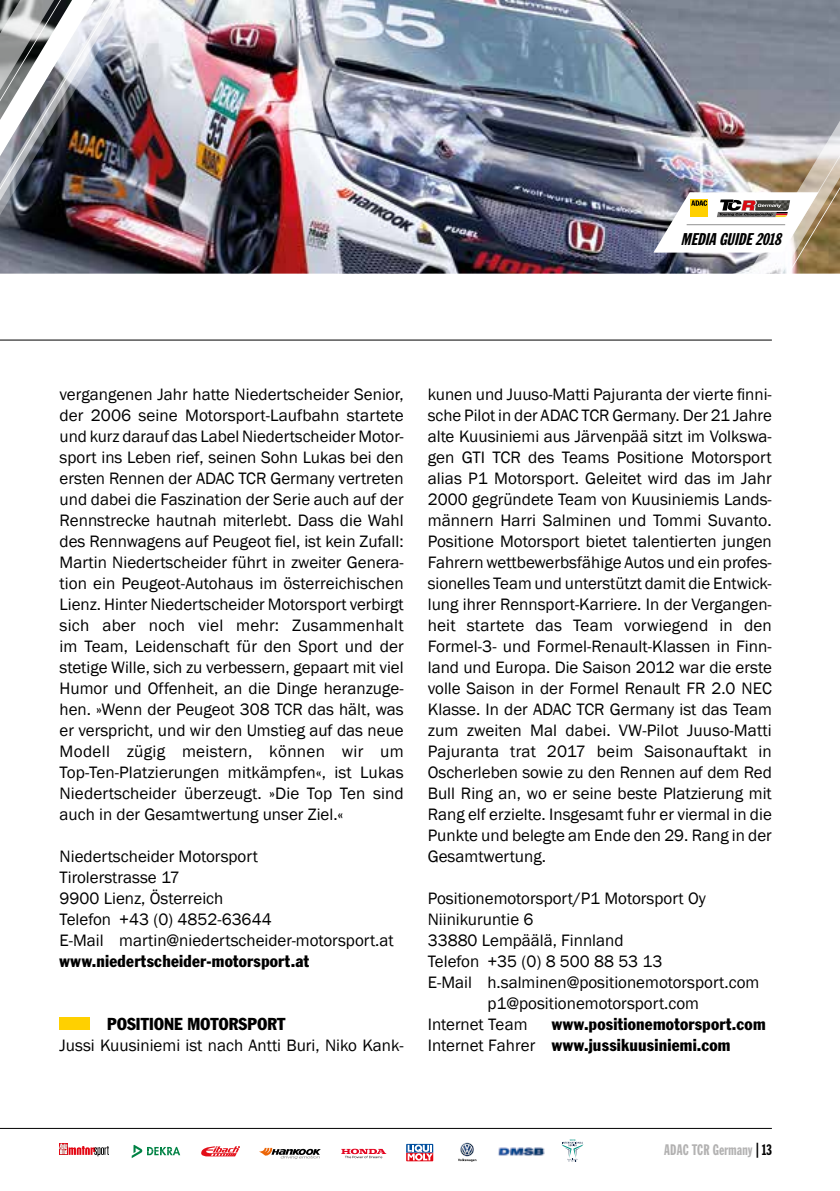
<style>
.page{position:relative;width:840px;height:1191px;background:#fff}
.page>*{position:absolute;margin:0;border:0;box-sizing:border-box;transform-origin:0 0}
.t1{font:17px/21px "Franklin Gothic";color:#000;text-align:justify}
.t2{font:condensed 17px/21px "Franklin Gothic Std";letter-spacing:.015em;color:#000}
.t3{font:italic 16.8px "Franklin Gothic Std Extra Cond";color:#000;scale:1.09 1}
.t4{font:15px "Franklin Gothic Std Extra Cond";letter-spacing:.01em;color:#b3b2b2}
.s1{font-family:"Franklin Gothic";font-stretch:normal}
.s2{color:#000}
</style>
<div class="page">
<hr style="left:0;top:1128px;width:771px;height:1px;background:#000">
<svg style="left:561px;top:1139px;width:22px;height:22px"></svg>
<svg style="left:259px;top:1147px;width:61px;height:12px"></svg>
<svg style="left:59px;top:1143px;width:50px;height:13px"></svg>
<svg style="left:132px;top:1144px;width:48px;height:14px"></svg>
<svg style="left:201px;top:1146px;width:38px;height:10px"></svg>
<svg style="left:406px;top:1143px;width:27px;height:18px"></svg>
<svg style="left:341px;top:1148px;width:45px;height:10px"></svg>
<svg style="left:458px;top:1142px;width:18px;height:19px"></svg>
<img style="left:498px;top:1147px;width:47px;height:9px">
<div style="left:60px;top:1017px;width:30px;height:13px;background:#ffd000"></div>
<hr style="left:0;top:340px;width:771px;height:1px;background:#000">
<img style="left:352px;top:0;width:301px;height:274px">
<img style="left:0;top:0;width:352px;height:274px">
<img style="left:653px;top:0;width:186px;height:274px">
<hr style="left:686px;top:224px;width:98px;height:1px;background:#929292">
<p class="t3" style="left:680px;top:230px;width:97px">MEDIAGUIDE2018</p>
<p class="t1" style="left:60px;top:384px;width:345px">vergangenen Jahr hatte Niedertscheider Senior, der 2006 seine Motorsport-Laufbahn startete und kurz darauf das Label Niedertscheider Motor&shy;sport ins Leben rief, seinen Sohn Lukas bei den ersten Rennen der ADAC TCR Germany vertreten und dabei die Faszination der Serie auch auf der Rennstrecke hautnah miterlebt. Dass die Wahl des Rennwagens auf Peugeot fiel, ist kein Zufall:<br>Martin Niedertscheider führt in zweiter Genera&shy;tion ein Peugeot-Autohaus im österreichischen Lienz. Hinter Niedertscheider Motorsport verbirgt sich aber noch viel mehr: Zusammenhalt im Team, Leidenschaft für den Sport und der stetige Wille, sich zu verbessern, gepaart mit viel Humor und Offenheit, an die Dinge heranzuge&shy;hen. »Wenn der Peugeot 308 TCR das hält, was er verspricht, und wir den Umstieg auf das neue Modell zügig meistern, können wir um Top-Ten-Platzierungen mitkämpfen«, ist Lukas Niedertscheider überzeugt. »Die Top Ten sind auch in der Gesamtwertung unser Ziel.«</p>
<p class="t1" style="left:60px;top:846px;width:335px;text-align:left">Niedertscheider Motorsport<br>Tirolerstrasse 17<br>9900 Lienz, Österreich<br>Telefon +43 (0) 4852-63644<br>E-Mail martin@niedertscheider-motorsport.at</p>
<p class="t2" style="left:60px;top:950px;width:251px">www.niedertscheider-motorsport.at</p>
<p class="t2" style="left:107px;top:1013px;width:180px">POSITIONE MOTORSPORT</p>
<p class="t1" style="left:60px;top:1035px;width:345px">Jussi Kuusiniemi ist nach Antti Buri, Niko Kank-</p>
<p class="t1" style="left:427px;top:384px;width:345px">kunen und Juuso-Matti Pajuranta der vierte finni&shy;sche Pilot in der ADAC TCR Germany. Der 21 Jahre alte Kuusiniemi aus Järvenpää sitzt im Volkswa&shy;gen GTI TCR des Teams Positione Motorsport alias P1 Motorsport. Geleitet wird das im Jahr 2000 gegründete Team von Kuusiniemis Lands&shy;männern Harri Salminen und Tommi Suvanto.<br>Positione Motorsport bietet talentierten jungen Fahrern wettbewerbsfähige Autos und ein profes&shy;sionelles Team und unterstützt damit die Entwick&shy;lung ihrer Rennsport-Karriere. In der Vergangen&shy;heit startete das Team vorwiegend in den Formel-3- und Formel-Renault-Klassen in Finn&shy;land und Europa. Die Saison 2012 war die erste volle Saison in der Formel Renault FR 2.0 NEC Klasse. In der ADAC TCR Germany ist das Team zum zweiten Mal dabei. VW-Pilot Juuso-Matti Pajuranta trat 2017 beim Saisonauftakt in Oscherleben sowie zu den Rennen auf dem Red Bull Ring an, wo er seine beste Platzierung mit Rang elf erzielte. Insgesamt fuhr er viermal in die Punkte und belegte am Ende den 29. Rang in der Gesamtwertung.</p>
<p class="t1" style="left:427px;top:888px;width:279px">Positionemotorsport/P1 Motorsport Oy</p>
<p class="t1" style="left:427px;top:909px;width:107px">Niinikuruntie 6</p>
<p class="t1" style="left:427px;top:930px;width:197px">33880 Lempäälä, Finnland</p>
<p class="t1" style="left:427px;top:951px;width:236px">Telefon +35 (0) 8 500 88 53 13</p>
<p class="t1" style="left:427px;top:972px;width:333px">E-Mail h.salminen@positionemotorsport.com</p>
<p class="t1" style="left:487px;top:993px;width:213px">p1@positionemotorsport.com</p>
<p class="t1" style="left:427px;top:1014px;width:101px">Internet Team</p>
<p class="t2" style="left:427px;top:1013px;width:339px;text-indent:124px">www.positionemotorsport.com<br><span class="s1">Internet Fahrer</span> www.jussikuusiniemi.com</p>
<p class="t4" style="left:664px;top:1141px;width:109px">ADAC TCR Germany <span class="s2">| 13</span></p>
</div>
